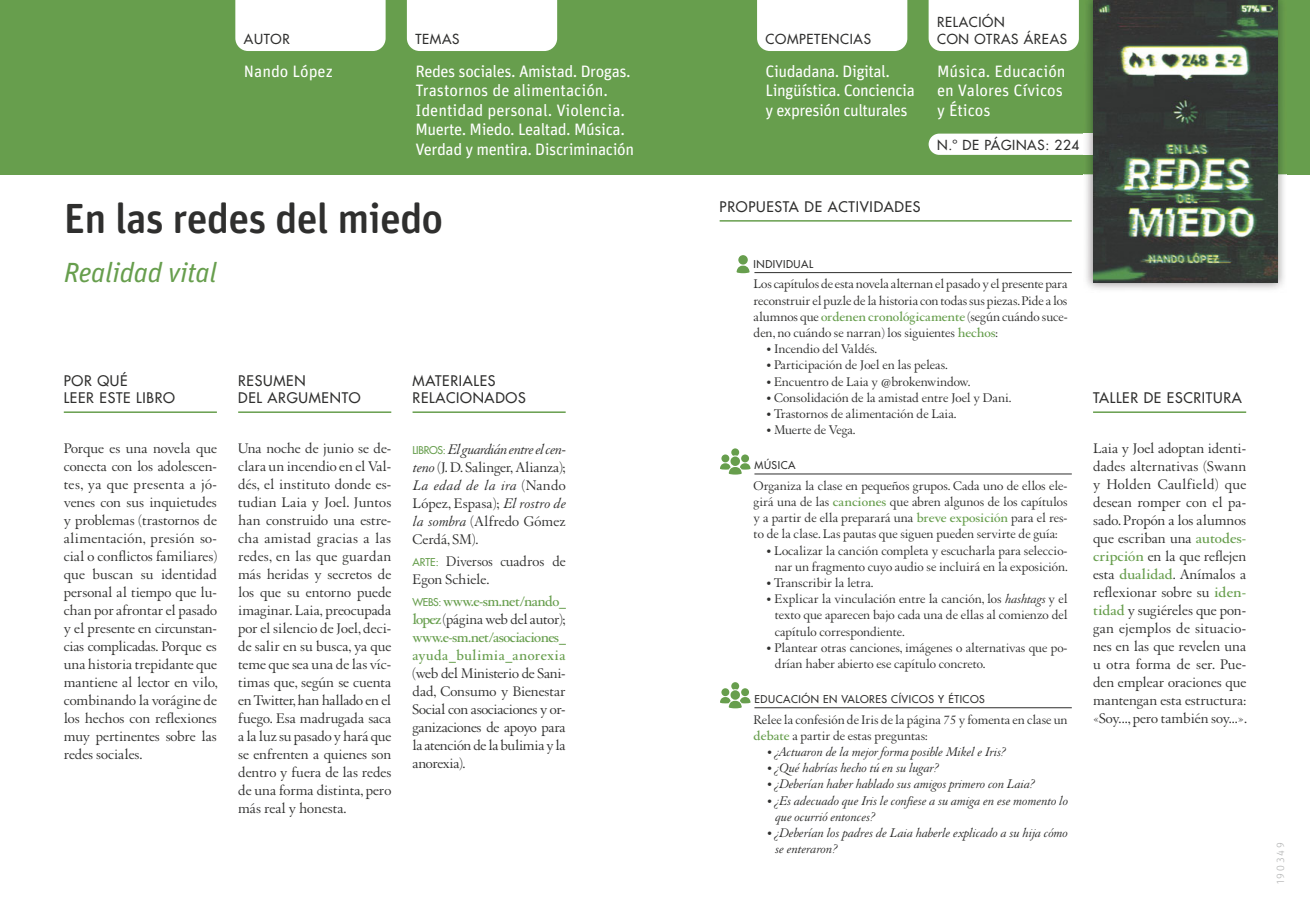
<style>
.page{position:relative;width:1310px;height:910px;background:#fff}
.page>*{position:absolute;margin:0;border:0;box-sizing:border-box;transform-origin:0 0}
.t1{font:500 42px "Unit Rounded Pro";letter-spacing:-.02em;color:#2f2f2e}
.t2{font:italic 27.75px "Unit Pro";letter-spacing:-.01em;color:#679e4d}
.t3{font:16.5px/19.5px "Unit Pro";letter-spacing:-.025em;color:#fff}
.t4{font:16.5px/19.5px "Unit Pro";color:#fff}
.t5{font:15px/18px "Augereau";color:#2f2f2e;text-align:justify}
.t6{font:700 15px/18px "Augereau";letter-spacing:-.035em;color:#679e4d;text-align:justify}
.t7{font:15px/18px "Augereau";color:#2f2f2e;scale:.94 1}
.t8{font:500 14.25px/17.1px "Futura Std";letter-spacing:.05em;color:#2f2f2e}
.t9{font:13.5px/16.2px "Augereau";color:#2f2f2e;text-align:justify}
.t10{font:italic 13.5px/16.2px "Augereau";color:#2f2f2e}
.t11{font:500 13.5px/16.2px "Futura Std";letter-spacing:.05em;color:#2f2f2e}
.t12{font:500 10.5px "Futura Std";letter-spacing:.05em;color:#2f2f2e}
.t13{font:300 10.5px "Unit Rounded OT";letter-spacing:.19em;color:#b1b2b2}
.s1{font-family:"Futura Std";font-weight:500;font-size:10.5px;color:#679e4d}
.s2{font-style:italic}
.s3{font-family:"Futura Std";font-weight:500;font-size:10.5px}
.s4{font-weight:400;color:#2f2f2e}
.s5{font-weight:700;color:#679e4d}
</style>
<div class="page">
<div style="left:0;top:0;width:1310px;height:174px;background:#679e4d"></div>
<div style="left:235px;top:0;width:151px;height:51px;background:#fff"></div>
<div style="left:407px;top:0;width:150px;height:51px;background:#fff"></div>
<div style="left:757px;top:0;width:150px;height:51px;background:#fff"></div>
<hr style="left:64px;top:411px;width:153px;height:2px;background:#679e4d">
<hr style="left:412px;top:411px;width:154px;height:2px;background:#679e4d">
<hr style="left:238px;top:411px;width:153px;height:2px;background:#679e4d">
<hr style="left:1093px;top:411px;width:153px;height:2px;background:#679e4d">
<hr style="left:719px;top:220px;width:352px;height:2px;background:#679e4d">
<hr style="left:754px;top:272px;width:317px;height:1px;background:#2f2f2e">
<hr style="left:754px;top:474px;width:317px;height:1px;background:#2f2f2e">
<hr style="left:754px;top:707px;width:317px;height:1px;background:#2f2f2e">
<svg style="left:736px;top:255px;width:13px;height:18px"></svg>
<svg style="left:720px;top:448px;width:30px;height:27px"></svg>
<svg style="left:720px;top:682px;width:30px;height:26px"></svg>
<div style="left:928px;top:134px;width:155px;height:21px;background:#fff"></div>
<img style="left:1083px;top:0;width:203px;height:290px">
<img style="left:1083px;top:134px;width:10px;height:21px">
<img style="left:1093px;top:0;width:184px;height:282px">
<div style="left:928px;top:0;width:151px;height:51px;background:#fff"></div>
<p class="t11" style="left:244px;top:31px;width:47px">AUTOR</p>
<p class="t11" style="left:415px;top:31px;width:46px">TEMAS</p>
<p class="t11" style="left:765px;top:31px;width:107px">COMPETENCIAS</p>
<p class="t4" style="left:244px;top:63px;width:90px">Nando López</p>
<p class="t3" style="left:415px;top:63px;width:220px">Redes sociales. Amistad. Drogas.<br>Trastornos de alimentación.<br>Identidad personal. Violencia.<br>Muerte. Miedo. Lealtad. Música.<br>Verdad y mentira. Discriminación</p>
<p class="t3" style="left:765px;top:63px;width:151px">Ciudadana. Digital.<br>Lingüística. Conciencia y expresión culturales</p>
<p class="t11" style="left:937px;top:15px;width:131px">RELACIÓN<br>CON OTRAS ÁREAS</p>
<p class="t4" style="left:937px;top:63px;width:130px">Música. Educación en Valores Cívicos y Éticos</p>
<p class="t11" style="left:937px;top:137px;width:144px">N.º DE PÁGINAS: 224</p>
<h1 class="t1" style="left:64px;top:194px;width:381px">En las redes del miedo</h1>
<h2 class="t2" style="left:64px;top:256px;width:155px">Realidad vital</h2>
<p class="t8" style="left:64px;top:372px;width:113px">POR QUÉ<br>LEER ESTE LIBRO</p>
<p class="t8" style="left:412px;top:372px;width:115px">MATERIALES<br>RELACIONADOS</p>
<p class="t8" style="left:238px;top:372px;width:124px">RESUMEN<br>DEL ARGUMENTO</p>
<p class="t5" style="left:238px;top:440px;width:155px">Una noche de junio se de&shy;clara un incendio en el Val&shy;dés, el instituto donde es&shy;tudian Laia y Joel. Juntos han construido una estre&shy;cha amistad gracias a las redes, en las que guardan más heridas y secretos de los que su entorno puede imaginar. Laia, preocupada por el silencio de Joel, deci&shy;de salir en su busca, ya que teme que sea una de las víc&shy;timas que, según se cuenta en Twitter, han hallado en el fuego. Esa madrugada saca a la luz su pasado y hará que se enfrenten a quienes son dentro y fuera de las redes de una forma distinta, pero más real y honesta.</p>
<p class="t5" style="left:64px;top:440px;width:155px">Porque es una novela que conecta con los adolescen&shy;tes, ya que presenta a jó&shy;venes con sus inquietudes y problemas (trastornos de alimentación, presión so&shy;cial o conflictos familiares) que buscan su identidad personal al tiempo que lu&shy;chan por afrontar el pasado y el presente en circunstan&shy;cias complicadas. Porque es una historia trepidante que mantiene al lector en vilo, combinando la vorágine de los hechos con reflexiones muy pertinentes sobre las redes sociales.</p>
<p class="t5" style="left:412px;top:441px;width:155px"><span class="s1">LIBROS:</span> <span class="s2">El guardián entre el cen&shy;teno</span> (J. D. Salinger, Alianza); <span class="s2">La edad de la ira</span> (Nando López, Espasa); <span class="s2">El rostro de la sombra</span> (Alfredo Gómez Cerdá, SM).</p>
<p class="t7" style="left:412px;top:553px;width:164px"><span class="s1">ARTE:</span> Diversos cuadros de<br>Egon Schiele.</p>
<p class="t6" style="left:412px;top:594px;width:155px"><span class="s3">WEBS:</span> www.e-sm.net/nando_ lopez <span class="s4">(página web del autor); </span>www.e-sm.net/asociaciones_ ayuda_bulimia_anorexia</p>
<p class="t5" style="left:412px;top:666px;width:155px">(web del Ministerio de Sani&shy;dad, Consumo y Bienestar Social con asociaciones y or&shy;ganizaciones de apoyo para la atención de la bulimia y la anorexia).</p>
<p class="t8" style="left:719px;top:198px;width:202px">PROPUESTA DE ACTIVIDADES</p>
<p class="t12" style="left:753px;top:258px;width:61px">INDIVIDUAL</p>
<p class="t9" style="left:753px;top:277px;width:316px">Los capítulos de esta novela alternan el pasado y el presente para reconstruir el puzle de la historia con todas sus piezas. Pide a los alumnos que <span class="s5">ordenen cronológicamente</span> (según cuándo suce&shy;den, no cuándo se narran) los siguientes <span class="s5">hechos</span>:</p>
<p class="t9" style="left:766px;top:342px;width:112px">• Incendio del Valdés.</p>
<p class="t9" style="left:766px;top:358px;width:183px">• Participación de Joel en las peleas.</p>
<p class="t9" style="left:766px;top:375px;width:206px">• Encuentro de Laia y @brokenwindow.</p>
<p class="t9" style="left:766px;top:391px;width:247px">• Consolidación de la amistad entre Joel y Dani.</p>
<p class="t9" style="left:766px;top:407px;width:192px">• Trastornos de alimentación de Laia.</p>
<p class="t9" style="left:766px;top:423px;width:91px">• Muerte de Vega.</p>
<p class="t12" style="left:754px;top:460px;width:42px">MÚSICA</p>
<p class="t9" style="left:753px;top:479px;width:315px">Organiza la clase en pequeños grupos. Cada uno de ellos ele&shy;girá una de las <span class="s5">canciones</span> que abren algunos de los capítulos y a partir de ella preparará una <span class="s5">breve exposición</span> para el res&shy;to de la clase. Las pautas que siguen pueden servirte de guía:</p>
<p class="t9" style="left:766px;top:543px;width:303px;text-align:right">• Localizar la canción completa y escucharla para seleccio&shy;nar un fragmento cuyo audio se incluirá en la exposición.</p>
<p class="t9" style="left:766px;top:576px;width:109px">• Transcribir la letra.</p>
<p class="t9" style="left:775px;top:592px;width:294px;text-indent:-9px">• Explicar la vinculación entre la canción, los <span class="s2">hashtags</span> y el texto que aparecen bajo cada una de ellas al comienzo del capítulo correspondiente.</p>
<p class="t9" style="left:775px;top:641px;width:294px;text-indent:-9px">• Plantear otras canciones, imágenes o alternativas que po&shy;drían haber abierto ese capítulo concreto.</p>
<p class="t12" style="left:754px;top:693px;width:232px">EDUCACIÓN EN VALORES CÍVICOS Y ÉTICOS</p>
<p class="t9" style="left:753px;top:712px;width:315px">Relee la confesión de Iris de la página 75 y fomenta en clase un <span class="s5">debate</span> a partir de estas preguntas:</p>
<p class="t10" style="left:766px;top:745px;width:240px">• ¿Actuaron de la mejor forma posible Mikel e Iris?</p>
<p class="t10" style="left:766px;top:761px;width:173px">• ¿Qué habrías hecho tú en su lugar?</p>
<p class="t10" style="left:766px;top:777px;width:269px">• ¿Deberían haber hablado sus amigos primero con Laia?</p>
<p class="t10" style="left:775px;top:794px;width:294px;text-indent:-9px">• ¿Es adecuado que Iris le confiese a su amiga en ese momento lo que ocurrió entonces?</p>
<p class="t10" style="left:775px;top:826px;width:294px;text-indent:-9px">• ¿Deberían los padres de Laia haberle explicado a su hija cómo se enteraron?</p>
<p class="t8" style="left:1093px;top:389px;width:150px">TALLER DE ESCRITURA</p>
<p class="t5" style="left:1093px;top:440px;width:155px">Laia y Joel adoptan identi&shy;dades alternativas (Swann y Holden Caulfield) que desean romper con el pa&shy;sado. Propón a los alumnos que escriban una <span class="s5">autodes&shy;cripción</span> en la que reflejen esta <span class="s5">dualidad</span>. Anímalos a reflexionar sobre su <span class="s5">iden&shy;tidad</span> y sugiéreles que pon&shy;gan ejemplos de situacio&shy;nes en las que revelen una u otra forma de ser. Pue&shy;den emplear oraciones que mantengan esta estructura: «Soy..., pero también soy...».</p>
<p class="t13" style="left:1274px;top:884px;width:44px;rotate:-90deg">190349</p>
</div>
